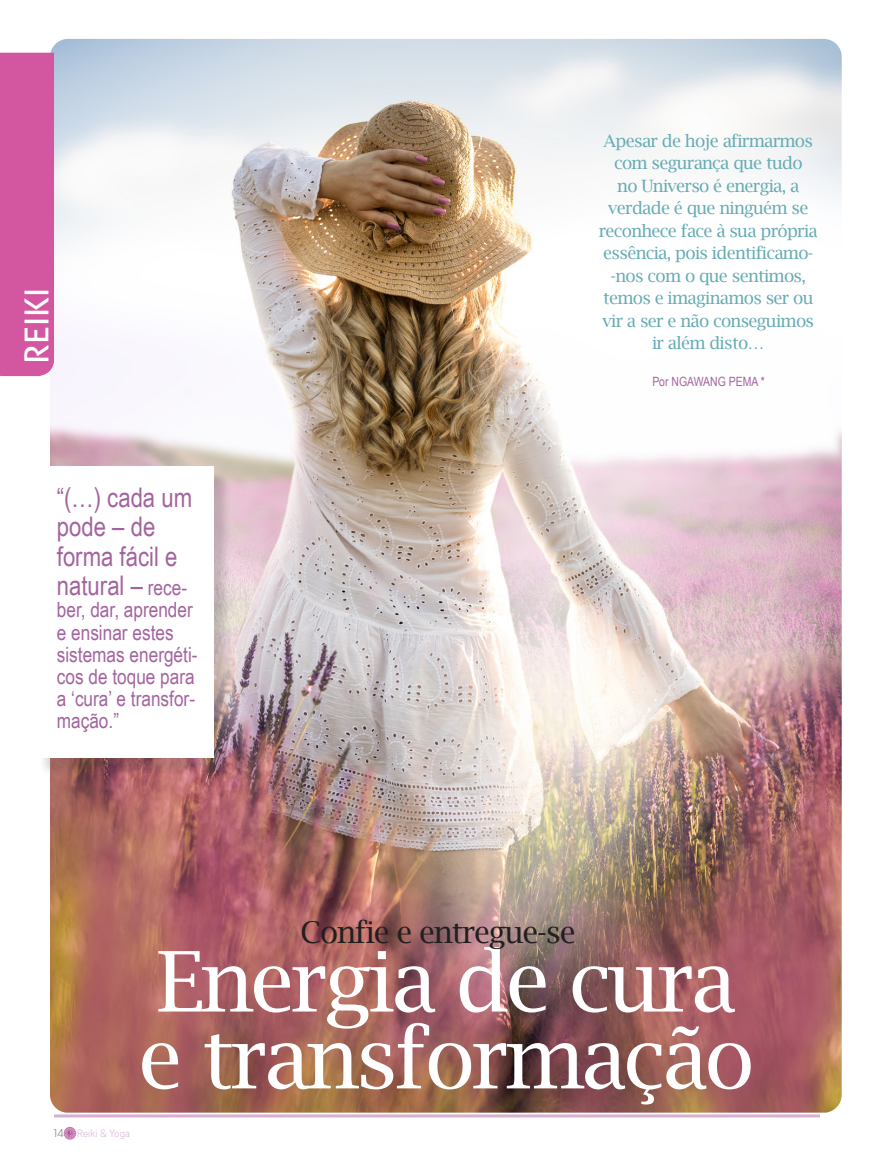
<style>
.page{position:relative;width:872px;height:1170px;background:#fff}
.page>*{position:absolute;margin:0;border:0;box-sizing:border-box;transform-origin:0 0}
.t1{font:83.55px/76.8px "Lucida Bright";letter-spacing:-.04em;color:#fff}
.t2{font:33px "Aller";color:#fff}
.t3{font:30px "Lucida Bright";letter-spacing:-.04em;color:#231f20}
.t4{font:27px/29.4px "Arial Narrow";color:#a3649e}
.t5{font:21px/22.2px "Arial Narrow";color:#a3649e}
.t6{font:16.95px/22.5px "Lucida Bright";letter-spacing:-.04em;color:#66abb3;text-align:center}
.t7{font:12.75px "Arial Narrow";color:#a3649e}
.t8{font:300 10.5px "Azbuka";color:#d7afd1}
.s1{font-size:21px}
.s2{font-family:"Avant Garde Gothic Itc T";font-weight:400;font-size:12px;color:#939598}
</style>
<div class="page">
<img style="left:50px;top:39px;width:791px;height:1073px">
<div style="left:38px;top:468px;width:194px;height:308px;background:#231f20;opacity:.2"></div>
<div style="left:36px;top:466px;width:178px;height:291px;background:#fff"></div>
<div style="left:0;top:53px;width:54px;height:323px;background:#d356a0"></div>
<hr style="left:54px;top:1114px;width:766px;height:3px;background:#d7afd1">
<svg style="left:64px;top:1127px;width:13px;height:12px"></svg>
<p class="t2" style="left:17px;top:364px;width:77px;rotate:-90deg">REIKI</p>
<p class="t4" style="left:57px;top:481px;width:137px">“(…) cada um pode – de forma fácil e natural – <span class="s1">rece-</span></p>
<p class="t5" style="left:57px;top:598px;width:142px">ber, dar, aprender e ensinar estes sistemas energéti&shy;cos de toque para a ‘cura’ e transfor&shy;mação.”</p>
<p class="t6" style="left:599px;top:129px;width:221px">Apesar de hoje afirmarmos com segurança que tudo<br>no Universo é energia, a verdade é que ninguém se reconhece face à sua própria essência, pois identificamo--nos com o que sentimos, temos e imaginamos ser ou vir a ser e não conseguimos ir além disto…</p>
<p class="t7" style="left:652px;top:372px;width:114px">Por NGAWANG PEMA *</p>
<p class="t3" style="left:300px;top:915px;width:276px">Confie e entregue-se</p>
<p class="t1" style="left:138px;top:943px;width:618px">Energia de cura e transformação</p>
<p class="t8" style="left:52px;top:1127px;width:79px"><span class="s2">14</span> Reiki &amp; Yoga</p>
</div>
